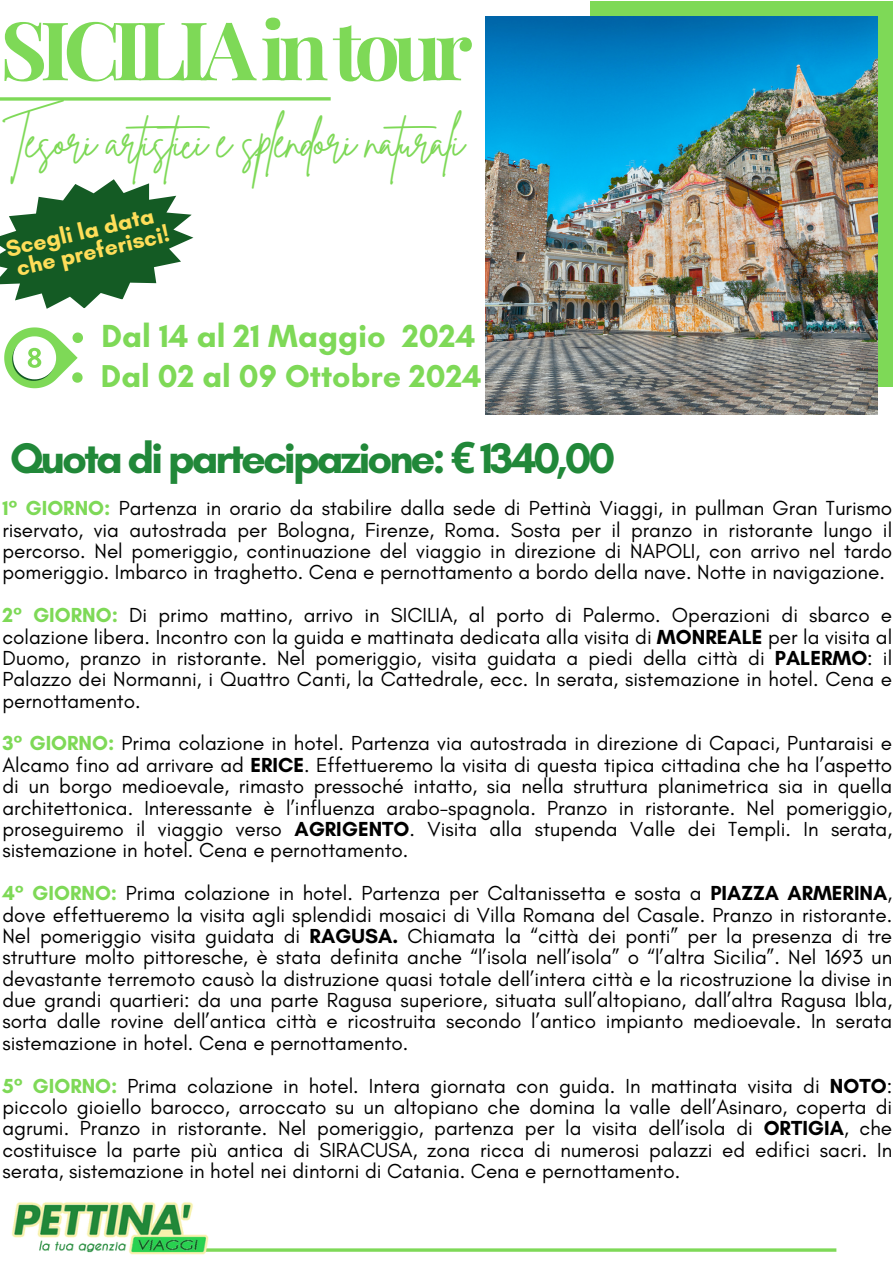
<style>
.page{position:relative;width:893px;height:1264px;background:#fff}
.page>*{position:absolute;margin:0;border:0;box-sizing:border-box;transform-origin:0 0}
.t1{font:700 81px "Playfair Display";letter-spacing:-.09em;color:#7ed957}
.t2{font:47.25px "Brittany Signature";letter-spacing:-.045em;color:#7ed957}
.t3{font:700 43.5px "Glacial Indifference";letter-spacing:-.07em;color:#218839}
.t4{font:700 32.55px "Glacial Indifference";color:#7ed957}
.t5{font:700 32.1px "Glacial Indifference";color:#7ed957}
.t6{font:700 23.25px "Glacial Indifference";color:#ffde59}
.t7{font:20.7px/21.3px "Glacial Indifference";color:#000;text-align:justify}
.s1{font-family:"Noto Sans"}
.s2{font-weight:700;color:#7ed957}
.s3{font-weight:700}
</style>
<div class="page">
<hr style="left:168px;top:1248px;width:668px;height:3px;background:#7ed957">
<div style="left:590px;top:2px;width:302px;height:385px;background:#7ed957"></div>
<img style="left:485px;top:17px;width:392px;height:397px">
<svg style="left:0;top:97px;width:330px;height:4px"></svg>
<img style="left:11px;top:1202px;width:206px;height:53px">
<svg style="left:0;top:179px;width:193px;height:130px"></svg>
<svg style="left:4px;top:327px;width:79px;height:62px"></svg>
<p class="t1" style="left:0;top:-7px;width:474px">SICILIAintour</p>
<p class="t2" style="left:3px;top:110px;width:463px">Tesori artistici e splendori naturali</p>
<p class="t6" style="left:3px;top:235px;width:153px;rotate:-13deg">Scegli la data</p>
<p class="t6" style="left:14px;top:254px;width:158px;rotate:-13deg">che preferisci!</p>
<p class="t4" style="left:102px;top:316px;width:375px">Dal 14 al 21 Maggio 2024</p>
<p class="t5" style="left:101px;top:356px;width:382px">Dal 02 al 09 Ottobre 2024</p>
<p class="t3" style="left:10px;top:431px;width:607px">Quota di partecipazione: <span class="s1">€</span> 1340,00</p>
<p class="t7" style="left:2px;top:497px;width:891px"><span class="s2">1° GIORNO:</span> Partenza in orario da stabilire dalla sede di Pettinà Viaggi, in pullman Gran Turismo riservato, via autostrada per Bologna, Firenze, Roma. Sosta per il pranzo in ristorante lungo il percorso. Nel pomeriggio, continuazione del viaggio in direzione di NAPOLI, con arrivo nel tardo pomeriggio. Imbarco in traghetto. Cena e pernottamento a bordo della nave. Notte in navigazione.</p>
<p class="t7" style="left:2px;top:604px;width:891px"><span class="s2">2° GIORNO:</span> Di primo mattino, arrivo in SICILIA, al porto di Palermo. Operazioni di sbarco e colazione libera. Incontro con la guida e mattinata dedicata alla visita di <span class="s3">MONREALE</span> per la visita al Duomo, pranzo in ristorante. Nel pomeriggio, visita guidata a piedi della città di <span class="s3">PALERMO</span>: il Palazzo dei Normanni, i Quattro Canti, la Cattedrale, ecc. In serata, sistemazione in hotel. Cena e pernottamento.</p>
<p class="t7" style="left:2px;top:732px;width:891px"><span class="s2">3° GIORNO:</span> Prima colazione in hotel. Partenza via autostrada in direzione di Capaci, Puntaraisi e Alcamo fino ad arrivare ad <span class="s3">ERICE</span>. Effettueremo la visita di questa tipica cittadina che ha l’aspetto di un borgo medioevale, rimasto pressoché intatto, sia nella struttura planimetrica sia in quella architettonica. Interessante è l’influenza arabo-spagnola. Pranzo in ristorante. Nel pomeriggio, proseguiremo il viaggio verso <span class="s3">AGRIGENTO</span>. Visita alla stupenda Valle dei Templi. In serata, sistemazione in hotel. Cena e pernottamento.</p>
<p class="t7" style="left:2px;top:882px;width:891px"><span class="s2">4° GIORNO:</span> Prima colazione in hotel. Partenza per Caltanissetta e sosta a <span class="s3">PIAZZA ARMERINA</span>, dove effettueremo la visita agli splendidi mosaici di Villa Romana del Casale. Pranzo in ristorante.<br>Nel pomeriggio visita guidata di <span class="s3">RAGUSA.</span> Chiamata la “città dei ponti” per la presenza di tre strutture molto pittoresche, è stata definita anche “l’isola nell’isola” o “l’altra Sicilia”. Nel 1693 un devastante terremoto causò la distruzione quasi totale dell’intera città e la ricostruzione la divise in due grandi quartieri: da una parte Ragusa superiore, situata sull’altopiano, dall’altra Ragusa Ibla, sorta dalle rovine dell’antica città e ricostruita secondo l’antico impianto medioevale. In serata sistemazione in hotel. Cena e pernottamento.</p>
<p class="t7" style="left:2px;top:1074px;width:891px"><span class="s2">5° GIORNO:</span> Prima colazione in hotel. Intera giornata con guida. In mattinata visita di <span class="s3">NOTO</span>: piccolo gioiello barocco, arroccato su un altopiano che domina la valle dell’Asinaro, coperta di agrumi. Pranzo in ristorante. Nel pomeriggio, partenza per la visita dell’isola di <span class="s3">ORTIGIA</span>, che costituisce la parte più antica di SIRACUSA, zona ricca di numerosi palazzi ed edifici sacri. In serata, sistemazione in hotel nei dintorni di Catania. Cena e pernottamento.</p>
</div>
